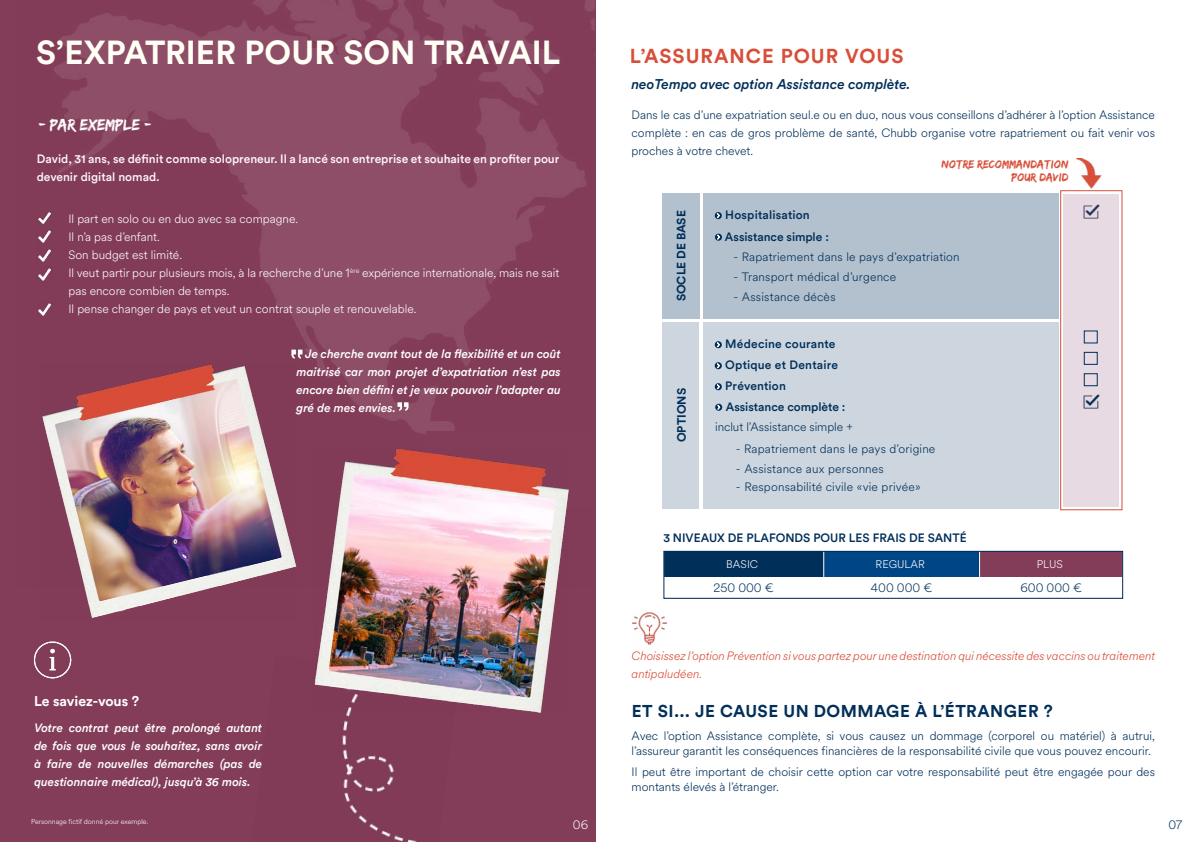
<style>
.page{position:relative;width:1191px;height:842px;background:#fff}
.page>*{position:absolute;margin:0;border:0;box-sizing:border-box;transform-origin:0 0}
.t1{font:700 33px "Circular Std";color:#fffff5}
.t2{font:700 20px "Circular Std";letter-spacing:.05em;color:#d84e38}
.t3{font:700 17px "Circular Std";letter-spacing:.03em;color:#002f5a}
.t4{font:italic 500 14px "Circular Std";color:#002f5a}
.t5{font:700 14px "Circular Std";color:#fff}
.t6{font:14px "Edo";color:#fff}
.t7{font:300 12px/18px "Circular Spotify Text";color:#002f5a}
.t8{font:italic 500 12px/18px "Circular Std";color:#fff;text-align:justify}
.t9{font:300 12px/18px "Circular Spotify Text";color:#fff}
.t10{font:500 12px/21px "Circular Std";color:#002f5a}
.t11{font:italic 300 12px/18px "Circular Spotify Text";color:#d84e38}
.t12{font:500 12px/18px "Circular Std";color:#fff3ff}
.t13{font:700 12px "Circular Std";color:#002f5a}
.t14{font:300 11px "Circular Spotify Text";color:#fff}
.t15{font:10px/13px "Edo";color:#d84e38;text-align:right}
.t16{font:300 7px "Circular Spotify Text";color:#fff}
</style>
<div class="page">
<div style="left:0;top:0;width:595px;height:842px;background:#833d59"></div>
<img style="left:314px;top:683px;width:103px;height:159px">
<img style="left:33px;top:641px;width:39px;height:38px">
<img style="left:38px;top:0;width:556px;height:434px">
<div style="left:426px;top:430px;width:169px;height:77px;background:#833d59"></div>
<img style="left:315px;top:449px;width:253px;height:264px">
<svg style="left:398px;top:400px;width:10px;height:12px"></svg>
<svg style="left:292px;top:348px;width:10px;height:11px"></svg>
<img style="left:38px;top:363px;width:259px;height:255px">
<img style="left:632px;top:612px;width:35px;height:33px">
<div style="left:1063px;top:194px;width:56px;height:312px;background:#e8dae3"></div>
<div style="left:1060px;top:190px;width:62px;height:320px;border:1px solid #d84e38"></div>
<div style="left:1083px;top:373px;width:14px;height:13px;border:1px solid #002f5a"></div>
<div style="left:1083px;top:352px;width:14px;height:13px;border:1px solid #002f5a"></div>
<img style="left:1083px;top:394px;width:16px;height:15px">
<img style="left:1076px;top:159px;width:26px;height:29px">
<div style="left:663px;top:551px;width:160px;height:26px;background:#002f5a"></div>
<div style="left:823px;top:551px;width:156px;height:26px;background:#004687"></div>
<div style="left:979px;top:551px;width:143px;height:26px;background:#833d59"></div>
<svg style="left:823px;top:553px;width:1px;height:24px"></svg>
<svg style="left:979px;top:553px;width:1px;height:24px"></svg>
<svg style="left:1122px;top:551px;width:1px;height:47px"></svg>
<hr style="left:979px;top:598px;width:144px;height:1px;background:#dadada">
<div style="left:663px;top:551px;width:459px;height:48px;border:1px solid #002c58"></div>
<div style="left:703px;top:322px;width:355px;height:186px;background:#cdd6de"></div>
<div style="left:703px;top:193px;width:355px;height:125px;background:#b3c0cd"></div>
<div style="left:662px;top:322px;width:37px;height:186px;background:#cdd5de"></div>
<div style="left:662px;top:193px;width:37px;height:125px;background:#b3c0cd"></div>
<svg style="left:715px;top:404px;width:7px;height:7px"></svg>
<svg style="left:717px;top:404px;width:3px;height:6px"></svg>
<svg style="left:715px;top:341px;width:7px;height:7px"></svg>
<svg style="left:716px;top:342px;width:4px;height:6px"></svg>
<svg style="left:715px;top:362px;width:7px;height:7px"></svg>
<svg style="left:716px;top:363px;width:4px;height:6px"></svg>
<svg style="left:715px;top:383px;width:7px;height:7px"></svg>
<svg style="left:716px;top:384px;width:4px;height:6px"></svg>
<div style="left:715px;top:234px;width:7px;height:7px;background:#002c58;border-radius:50%"></div>
<svg style="left:717px;top:234px;width:3px;height:6px"></svg>
<div style="left:715px;top:212px;width:7px;height:7px;background:#002c58;border-radius:50%"></div>
<svg style="left:716px;top:213px;width:4px;height:6px"></svg>
<h1 class="t1" style="left:36px;top:31px;width:525px">S’EXPATRIER POUR SON TRAVAIL</h1>
<h2 class="t2" style="left:630px;top:43px;width:275px">L’ASSURANCE POUR VOUS</h2>
<p class="t6" style="left:38px;top:118px;width:115px">- PAR EXEMPLE -</p>
<p class="t12" style="left:37px;top:149px;width:524px">David, 31 ans, se définit comme solopreneur. Il a lancé son entreprise et souhaite en profiter pour devenir digital nomad.</p>
<p class="t9" style="left:68px;top:210px;width:492px">Il part en solo ou en duo avec sa compagne.<br>Il n’a pas d’enfant.<br>Son budget est limité.<br>Il veut partir pour plusieurs mois, à la recherche d’une 1<sup>ère</sup> expérience internationale, mais ne sait pas encore combien de temps.<br>Il pense changer de pays et veut un contrat souple et renouvelable.</p>
<p class="t8" style="left:296px;top:345px;width:266px;text-indent:9px">Je cherche avant tout de la flexibilité et un coût maitrisé car mon projet d’expatriation n’est pas encore bien défini et je veux pouvoir l’adapter au gré de mes envies.</p>
<p class="t4" style="left:631px;top:76px;width:281px">neoTempo avec option Assistance complète.</p>
<p class="t7" style="left:631px;top:106px;width:525px;text-align:justify">Dans le cas d’une expatriation seul.e ou en duo, nous vous conseillons d’adhérer à l’option Assistance complète : en cas de gros problème de santé, Chubb organise votre rapatriement ou fait venir vos proches à votre chevet.</p>
<p class="t13" style="left:673px;top:301px;width:93px;rotate:-90deg">SOCLE DE BASE</p>
<p class="t13" style="left:674px;top:442px;width:56px;rotate:-90deg">OPTIONS</p>
<p class="t10" style="left:725px;top:204px;width:86px">Hospitalisation</p>
<p class="t15" style="left:941px;top:158px;width:129px">NOTRE RECOMMANDATION<br>POUR DAVID</p>
<p class="t10" style="left:725px;top:226px;width:105px">Assistance simple :</p>
<p class="t7" style="left:733px;top:248px;width:228px">- Rapatriement dans le pays d’expatriation</p>
<p class="t7" style="left:733px;top:268px;width:164px">- Transport médical d’urgence</p>
<p class="t7" style="left:733px;top:288px;width:104px">- Assistance décès</p>
<p class="t10" style="left:725px;top:333px;width:114px">Médecine courante<br>Optique et Dentaire<br>Prévention</p>
<p class="t10" style="left:726px;top:396px;width:121px">Assistance complète :</p>
<p class="t7" style="left:715px;top:418px;width:139px">inclut l’Assistance simple +</p>
<p class="t7" style="left:735px;top:440px;width:201px">- Rapatriement dans le pays d’origine</p>
<p class="t7" style="left:736px;top:460px;width:149px">- Assistance aux personnes</p>
<p class="t7" style="left:736px;top:478px;width:186px">- Responsabilité civile «vie privée»</p>
<p class="t10" style="left:663px;top:527px;width:305px">3 NIVEAUX DE PLAFONDS POUR LES FRAIS DE SANTÉ</p>
<p class="t14" style="left:726px;top:557px;width:33px">BASIC</p>
<p class="t14" style="left:875px;top:557px;width:51px">REGULAR</p>
<p class="t14" style="left:1036px;top:557px;width:28px">PLUS</p>
<p class="t7" style="left:713px;top:579px;width:62px">250 000 €</p>
<p class="t7" style="left:871px;top:579px;width:63px">400 000 €</p>
<p class="t7" style="left:1020px;top:579px;width:63px">600 000 €</p>
<p class="t5" style="left:34px;top:692px;width:107px">Le saviez-vous ?</p>
<p class="t8" style="left:34px;top:718px;width:229px">Votre contrat peut être prolongé autant de fois que vous le souhaitez, sans avoir à faire de nouvelles démarches (pas de questionnaire médical), jusqu’à 36 mois.</p>
<p class="t16" style="left:31px;top:817px;width:119px">Personnage fictif donné pour exemple.</p>
<p class="t11" style="left:631px;top:647px;width:525px">Choisissez l’option Prévention si vous partez pour une destination qui nécessite des vaccins ou traitement antipaludéen.</p>
<h3 class="t3" style="left:632px;top:700px;width:422px">ET SI... JE CAUSE UN DOMMAGE À L’ÉTRANGER ?</h3>
<p class="t7" style="left:631px;top:729px;width:525px;line-height:15px">Avec l’option Assistance complète, si vous causez un dommage (corporel ou matériel) à autrui, l’assureur garantit les conséquences financières de la responsabilité civile que vous pouvez encourir.</p>
<p class="t7" style="left:631px;top:764px;width:525px;line-height:15px">Il peut être important de choisir cette option car votre responsabilité peut être engagée pour des montants élevés à l’étranger.</p>
<p class="t9" style="left:573px;top:816px;width:17px">06</p>
<p class="t7" style="left:1168px;top:816px;width:15px">07</p>
</div>
